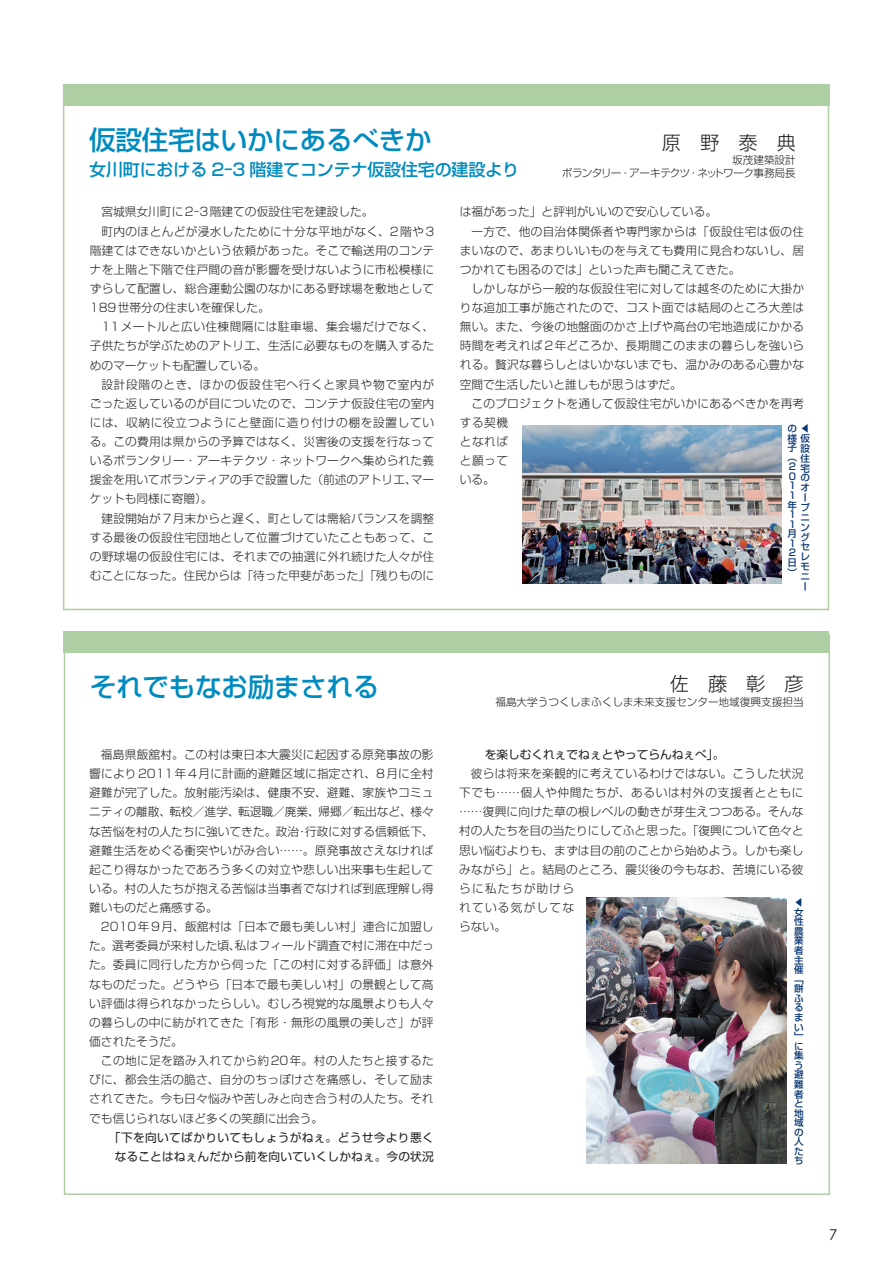
<style>
.page{position:relative;width:893px;height:1263px;background:#fff}
.page>*{position:absolute;margin:0;border:0;box-sizing:border-box;transform-origin:0 0}
.t1{font:500 26.55px "Shin Go Pro";letter-spacing:-.01em;color:#008bc0}
.t2{font:300 19.2px "Shin Go Pro";color:#231f20}
.t3{font:500 16.95px "Shin Go Pro";letter-spacing:-.01em;color:#008bc0}
.t4{font:14.85px "Century Gothic";color:#231f20}
.t5{font:300 11.7px/19.2px "Shin Go Pro";letter-spacing:.015em;color:#231f20;text-align:justify}
.t6{font:11.7px/19.2px "Shin Go Pro";letter-spacing:.01em;color:#231f20;text-align:center}
.t7{font:300 11.7px "Shin Go Pro";letter-spacing:.035em;color:#231f20}
.t8{font:300 11.7px "Shin Go Pro";letter-spacing:.055em;color:#231f20}
.t9{font:300 11.7px "Shin Go Pro";letter-spacing:.06em;color:#231f20}
.t10{font:300 10.65px/12.8px "Shin Go Pro";letter-spacing:-.045em;color:#231f20;text-align:right}
.t11{font:300 10.65px "Shin Go Pro";color:#231f20}
.t12{font:500 9.6px/9.6px "Shin Go Pro";color:#0a3672}
</style>
<div class="page">
<div style="left:64px;top:631px;width:765px;height:22px;background:#aecea3"></div>
<div style="left:64px;top:85px;width:766px;height:21px;background:#aecea3"></div>
<img style="left:522px;top:426px;width:259px;height:157px">
<img style="left:587px;top:897px;width:200px;height:267px">
<h1 class="t1" style="left:89px;top:118px;width:344px">仮設住宅はいかにあるべきか</h1>
<h3 class="t3" style="left:89px;top:155px;width:431px">女川町における 2-3 階建てコンテナ仮設住宅の建設より</h3>
<h2 class="t2" style="left:662px;top:126px;width:135px">原　野　泰　典</h2>
<p class="t10" style="left:562px;top:153px;width:235px">坂茂建築設計<br>ボランタリー・アーキテクツ・ネットワーク事務局長</p>
<p class="t5" style="left:102px;top:201px;width:274px">宮城県女川町に2-3階建ての仮設住宅を建設した。</p>
<p class="t5" style="left:102px;top:220px;width:334px">町内のほとんどが浸水したために十分な平地がなく、2階や3</p>
<p class="t5" style="left:90px;top:239px;width:346px">階建てはできないかという依頼があった。そこで輸送用のコンテ</p>
<p class="t5" style="left:90px;top:258px;width:346px">ナを上階と下階で住戸間の音が影響を受けないように市松模様に</p>
<p class="t5" style="left:90px;top:277px;width:346px">ずらして配置し、総合運動公園のなかにある野球場を敷地として</p>
<p class="t5" style="left:90px;top:297px;width:182px">189世帯分の住まいを確保した。</p>
<p class="t7" style="left:102px;top:317px;width:334px">11メートルと広い住棟間隔には駐車場、集会場だけでなく、</p>
<p class="t5" style="left:90px;top:335px;width:346px">子供たちが学ぶためのアトリエ、生活に必要なものを購入するた</p>
<p class="t5" style="left:90px;top:354px;width:177px">めのマーケットも配置している。</p>
<p class="t9" style="left:102px;top:375px;width:334px">設計段階のとき、ほかの仮設住宅へ行くと家具や物で室内が</p>
<p class="t5" style="left:90px;top:392px;width:346px">ごった返しているのが目についたので、コンテナ仮設住宅の室内</p>
<p class="t8" style="left:90px;top:413px;width:346px">には、収納に役立つようにと壁面に造り付けの棚を設置してい</p>
<p class="t5" style="left:90px;top:431px;width:346px">る。この費用は県からの予算ではなく、災害後の支援を行なって</p>
<p class="t5" style="left:90px;top:450px;width:346px">いるボランタリー・アーキテクツ・ネットワークへ集められた義</p>
<p class="t5" style="left:90px;top:469px;width:346px">援金を用いてボランティアの手で設置した（前述のアトリエ、マー</p>
<p class="t5" style="left:90px;top:488px;width:124px">ケットも同様に寄贈）。</p>
<p class="t5" style="left:102px;top:507px;width:334px">建設開始が7月末からと遅く、町としては需給バランスを調整</p>
<p class="t5" style="left:90px;top:526px;width:346px">する最後の仮設住宅団地として位置づけていたこともあって、こ</p>
<p class="t5" style="left:90px;top:545px;width:346px">の野球場の仮設住宅には、それまでの抽選に外れ続けた人々が住</p>
<p class="t5" style="left:90px;top:564px;width:346px">むことになった。住民からは「待った甲斐があった」「残りものに</p>
<p class="t5" style="left:460px;top:201px;width:259px">は福があった」と評判がいいので安心している。</p>
<p class="t5" style="left:471px;top:220px;width:334px">一方で、他の自治体関係者や専門家からは「仮設住宅は仮の住</p>
<p class="t5" style="left:460px;top:239px;width:346px">まいなので、あまりいいものを与えても費用に見合わないし、居</p>
<p class="t5" style="left:460px;top:258px;width:282px">つかれても困るのでは」といった声も聞こえてきた。</p>
<p class="t5" style="left:471px;top:277px;width:334px">しかしながら一般的な仮設住宅に対しては越冬のために大掛か</p>
<p class="t5" style="left:460px;top:297px;width:346px">りな追加工事が施されたので、コスト面では結局のところ大差は</p>
<p class="t5" style="left:460px;top:316px;width:346px">無い。また、今後の地盤面のかさ上げや高台の宅地造成にかかる</p>
<p class="t5" style="left:460px;top:335px;width:346px">時間を考えれば2年どころか、長期間このままの暮らしを強いら</p>
<p class="t5" style="left:460px;top:354px;width:346px">れる。贅沢な暮らしとはいかないまでも、温かみのある心豊かな</p>
<p class="t5" style="left:460px;top:373px;width:224px">空間で生活したいと誰しもが思うはずだ。</p>
<p class="t5" style="left:471px;top:392px;width:334px">このプロジェクトを通して仮設住宅がいかにあるべきかを再考</p>
<p class="t5" style="left:460px;top:411px;width:50px">する契機</p>
<p class="t5" style="left:460px;top:430px;width:50px">となれば</p>
<p class="t5" style="left:460px;top:450px;width:50px">と願って</p>
<p class="t5" style="left:460px;top:469px;width:37px">いる。</p>
<p class="t12" style="left:788px;top:422px;width:22px">の ◀</p>
<p class="t12" style="left:788px;top:432px;width:24px">様仮</p>
<p class="t12" style="left:788px;top:442px;width:24px">子設</p>
<p class="t12" style="left:788px;top:452px;width:24px">（住</p>
<p class="t12" style="left:800px;top:462px;width:11px">宅</p>
<p class="t12" style="left:800px;top:472px;width:11px">の</p>
<p class="t12" style="left:800px;top:482px;width:10px">オ</p>
<p class="t12" style="left:800px;top:491px;width:7px">ー</p>
<p class="t12" style="left:800px;top:501px;width:11px">プ</p>
<p class="t12" style="left:800px;top:511px;width:10px">ニ</p>
<p class="t12" style="left:800px;top:521px;width:11px">ン</p>
<p class="t12" style="left:800px;top:531px;width:11px">グ</p>
<p class="t12" style="left:800px;top:541px;width:10px">セ</p>
<p class="t12" style="left:800px;top:551px;width:11px">レ</p>
<p class="t12" style="left:800px;top:561px;width:10px">モ</p>
<p class="t12" style="left:800px;top:570px;width:10px">ニ</p>
<p class="t12" style="left:800px;top:580px;width:7px">ー</p>
<p class="t12" style="left:788px;top:461px;width:11px">2<br>0<br>1<br>1年<br>1<br>1月<br>1<br>2日）</p>
<h1 class="t1" style="left:90px;top:665px;width:291px">それでもなお励まされる</h1>
<p class="t5" style="left:89px;top:743px;width:346px;text-indent:12px">福島県飯舘村。この村は東日本大震災に起因する原発事故の影響により2011年4月に計画的避難区域に指定され、8月に全村避難が完了した。放射能汚染は、健康不安、避難、家族やコミュニティの離散、転校／進学、転退職／廃業、帰郷／転出など、様々な苦悩を村の人たちに強いてきた。政治・行政に対する信頼低下、避難生活をめぐる衝突やいがみ合い……。原発事故さえなければ起こり得なかったであろう多くの対立や悲しい出来事も生起している。村の人たちが抱える苦悩は当事者でなければ到底理解し得難いものだと痛感する。</p>
<p class="t5" style="left:89px;top:916px;width:346px;text-indent:12px">2010年9月、飯舘村は「日本で最も美しい村」連合に加盟した。選考委員が来村した頃、私はフィールド調査で村に滞在中だった。委員に同行した方から伺った「この村に対する評価」は意外なものだった。どうやら「日本で最も美しい村」の景観として高い評価は得られなかったらしい。むしろ視覚的な風景よりも人々の暮らしの中に紡がれてきた「有形・無形の風景の美しさ」が評価されたそうだ。</p>
<p class="t5" style="left:89px;top:1050px;width:346px;text-indent:12px">この地に足を踏み入れてから約20年。村の人たちと接するたびに、都会生活の脆さ、自分のちっぽけさを痛感し、そして励まされてきた。今も日々悩みや苦しみと向き合う村の人たち。それでも信じられないほど多くの笑顔に出会う。</p>
<p class="t6" style="left:109px;top:1126px;width:326px">「下を向いてばかりいてもしょうがねぇ。どうせ今より悪くなることはねぇんだから前を向いていくしかねぇ。今の状況</p>
<h2 class="t2" style="left:670px;top:668px;width:135px">佐　藤　彰　彦</h2>
<p class="t11" style="left:495px;top:693px;width:310px">福島大学うつくしまふくしま未来支援センター地域復興支援担当</p>
<p class="t6" style="left:485px;top:743px;width:241px">を楽しむくれぇでねぇとやってらんねぇべ」。</p>
<p class="t5" style="left:459px;top:762px;width:346px;text-align:left;text-indent:12px">彼らは将来を楽観的に考えているわけではない。こうした状況下でも……個人や仲間たちが、あるいは村外の支援者とともに……復興に向けた草の根レベルの動きが芽生えつつある。そんな村の人たちを目の当たりにしてふと思った。「復興について色々と思い悩むよりも、まずは目の前のことから始めよう。しかも楽しみながら」と。結局のところ、震災後の今もなお、苦境にいる彼らに私たちが助けら<br>れている気がしてな<br>らない。</p>
<p class="t12" style="left:794px;top:896px;width:11px">◀女性農業者主催「餅ふるまい」に集う避難者と地域の人たち</p>
<p class="t4" style="left:829px;top:1225px;width:10px">7</p>
</div>
